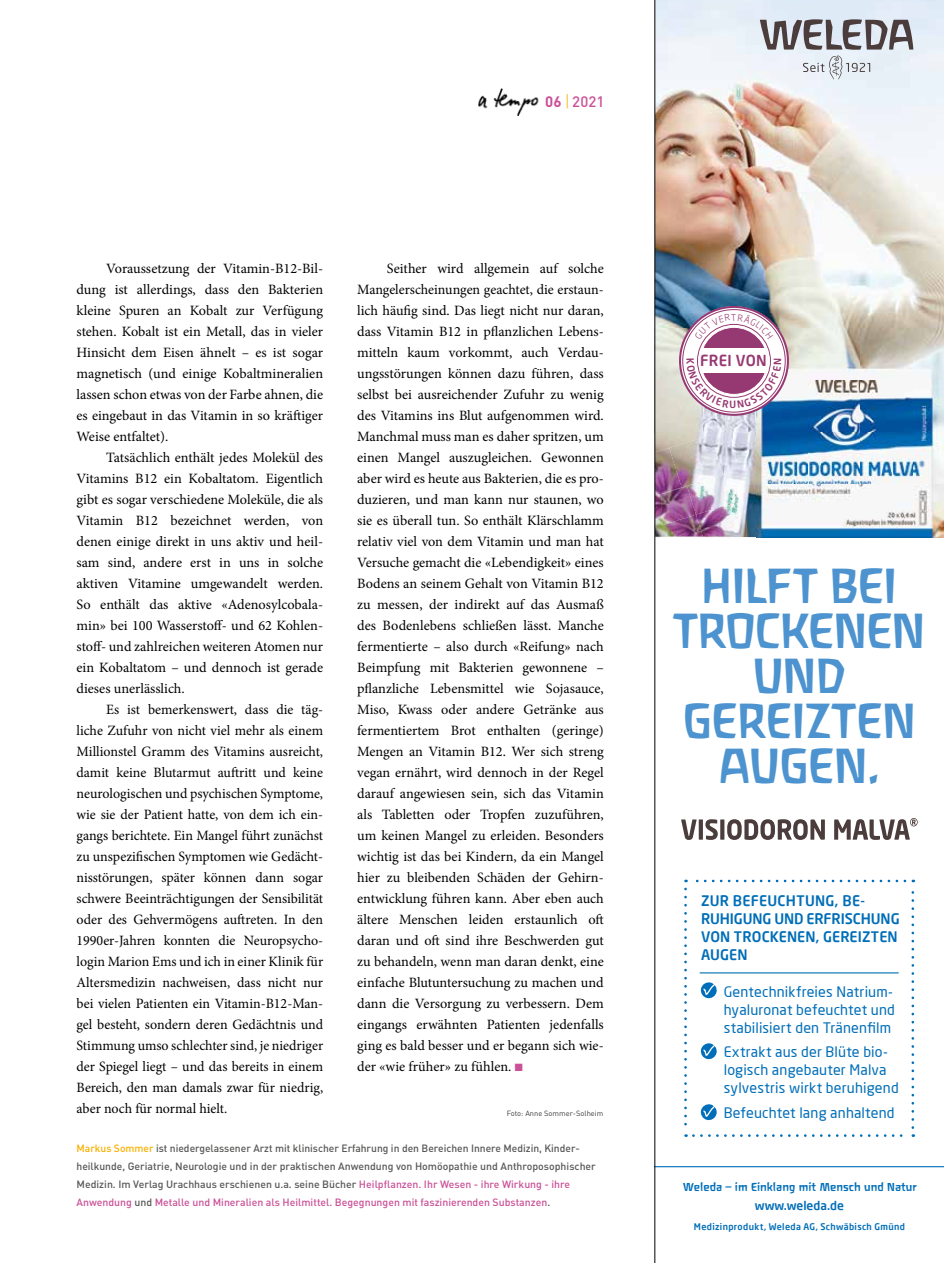
<style>
.page{position:relative;width:944px;height:1263px;background:#fff}
.page>*{position:absolute;margin:0;border:0;box-sizing:border-box;transform-origin:0 0}
.t1{font:45px/45px "New Weleda Pro";letter-spacing:-.015em;color:#4c93cf;text-align:center}
.t2{font:500 15px "DIN";color:#ca5097}
.t3{font:700 14.85px "Neo Sans Weleda";letter-spacing:.01em;color:#963871}
.t4{font:14.25px/21px "Minion Pro";color:#000;text-align:justify}
.t5{font:500 14.25px/18px "Neo Sans Weleda";letter-spacing:.01em;color:#006eb8}
.t6{font:700 14.25px/18px "Neo Sans Weleda";color:#006eb8}
.t7{font:700 12px "Neo Sans Weleda";color:#006eb8}
.t8{font:500 10.5px/18px "DIN";color:#575756}
.t9{font:10.5px "New Weleda Pro";color:#006eb8}
.t10{font:700 9px "Neo Sans Weleda";letter-spacing:.04em;color:#006eb8}
.t11{font:7.5px "DIN";color:#3c3c3b}
.s1{font-weight:700}
.s2{font-weight:300;font-size:16.5px;color:#f9b000}
.s3{color:#f9b000}
.s4{color:#ca5097}
</style>
<div class="page">
<img style="left:655px;top:0;width:289px;height:329px">
<svg style="left:760px;top:19px;width:153px;height:60px;background:#bdbfc5"></svg>
<img style="left:655px;top:329px;width:289px;height:104px">
<img style="left:655px;top:433px;width:49px;height:15px">
<img style="left:704px;top:433px;width:240px;height:104px">
<img style="left:655px;top:448px;width:14px;height:39px">
<img style="left:669px;top:435px;width:54px;height:51px">
<img style="left:655px;top:487px;width:7px;height:49px">
<img style="left:682px;top:474px;width:41px;height:12px">
<img style="left:723px;top:474px;width:11px;height:30px">
<img style="left:663px;top:536px;width:41px;height:1px">
<img style="left:726px;top:504px;width:8px;height:32px">
<img style="left:662px;top:486px;width:25px;height:29px">
<img style="left:687px;top:475px;width:39px;height:40px">
<img style="left:662px;top:515px;width:34px;height:21px">
<img style="left:696px;top:505px;width:30px;height:31px">
<hr style="left:655px;top:1166px;width:289px;height:1px;background:#006eb8">
<svg style="left:684px;top:889px;width:3px;height:248px"></svg>
<svg style="left:693px;top:1134px;width:221px;height:3px"></svg>
<svg style="left:911px;top:880px;width:3px;height:248px"></svg>
<svg style="left:686px;top:880px;width:219px;height:2px"></svg>
<hr style="left:700px;top:972px;width:199px;height:1px;background:#006eb8">
<svg style="left:700px;top:982px;width:17px;height:17px"></svg>
<svg style="left:700px;top:1043px;width:17px;height:17px"></svg>
<svg style="left:700px;top:1104px;width:17px;height:17px"></svg>
<svg style="left:681px;top:818px;width:237px;height:22px"></svg>
<svg style="left:680px;top:306px;width:108px;height:109px"></svg>
<div style="left:679px;top:306px;width:110px;height:110px;border:2px solid #963871;border-radius:50%"></div>
<div style="left:700px;top:327px;width:67px;height:67px;background:#963871;border-radius:50%"></div>
<div style="left:700px;top:348px;width:67px;height:25px;background:#fff"></div>
<hr style="left:654px;top:0;width:1px;height:1263px;background:#000">
<img style="left:478px;top:88px;width:61px;height:28px">
<svg style="left:694px;top:314px;width:79px;height:25px"></svg>
<svg style="left:687px;top:359px;width:94px;height:49px"></svg>
<p class="t2" style="left:545px;top:92px;width:61px"><span class="s1">06</span> <span class="s2">|</span> 2021</p>
<p class="t4" style="left:77px;top:258px;width:248px;text-indent:30px">Voraussetzung der Vitamin-B12-Bil&shy;dung ist allerdings, dass den Bakterien kleine Spuren an Kobalt zur Verfügung stehen. Kobalt ist ein Metall, das in vieler Hinsicht dem Eisen ähnelt – es ist sogar magnetisch (und einige Kobaltmineralien lassen schon etwas von der Farbe ahnen, die es eingebaut in das Vitamin in so kräftiger Weise entfaltet).</p>
<p class="t4" style="left:77px;top:447px;width:248px;text-indent:30px">Tatsächlich enthält jedes Molekül des Vitamins B12 ein Kobaltatom. Eigentlich gibt es sogar verschiedene Moleküle, die als Vitamin B12 bezeichnet werden, von denen einige direkt in uns aktiv und heil&shy;sam sind, andere erst in uns in solche aktiven Vitamine umgewandelt werden.<br>So enthält das aktive «Adenosylcobala&shy;min» bei 100 Wasserstoff- und 62 Kohlen&shy;stoff- und zahlreichen weiteren Atomen nur ein Kobaltatom – und dennoch ist gerade dieses unerlässlich.</p>
<p class="t4" style="left:77px;top:699px;width:248px;text-indent:30px">Es ist bemerkenswert, dass die täg&shy;liche Zufuhr von nicht viel mehr als einem Millionstel Gramm des Vitamins ausreicht, damit keine Blutarmut auftritt und keine neurologischen und psychischen Symptome, wie sie der Patient hatte, von dem ich ein&shy;gangs berichtete. Ein Mangel führt zunächst zu unspezifischen Symptomen wie Gedächt&shy;nisstörungen, später können dann sogar schwere Beeinträchtigungen der Sensibilität oder des Gehvermögens auftreten. In den 1990er-Jahren konnten die Neuropsycho&shy;login Marion Ems und ich in einer Klinik für Altersmedizin nachweisen, dass nicht nur bei vielen Patienten ein Vitamin-B12-Man&shy;gel besteht, sondern deren Gedächtnis und Stimmung umso schlechter sind, je niedriger der Spiegel liegt – und das bereits in einem Bereich, den man damals zwar für niedrig, aber noch für normal hielt.</p>
<p class="t8" style="left:77px;top:1138px;width:521px"><span class="s3">Markus Sommer</span> ist niedergelassener Arzt mit klinischer Erfahrung in den Bereichen Innere Medizin, Kinder&shy;heilkunde, Geriatrie, Neurologie und in der praktischen Anwendung von Homöopathie und Anthroposophischer Medizin. Im Verlag Urachhaus erschienen u.a. seine Bücher <span class="s4">Heilpflanzen. Ihr Wesen - ihre Wirkung - ihre Anwendung</span> und <span class="s4">Metalle und Mineralien als Heilmittel. Begegnungen mit faszinierenden Substanzen</span>.</p>
<p class="t4" style="left:357px;top:258px;width:248px;text-indent:30px">Seither wird allgemein auf solche Mangelerscheinungen geachtet, die erstaun&shy;lich häufig sind. Das liegt nicht nur daran, dass Vitamin B12 in pflanzlichen Lebens&shy;mitteln kaum vorkommt, auch Verdau&shy;ungsstörungen können dazu führen, dass selbst bei ausreichender Zufuhr zu wenig des Vitamins ins Blut aufgenommen wird.<br>Manchmal muss man es daher spritzen, um einen Mangel auszugleichen. Gewonnen aber wird es heute aus Bakterien, die es pro&shy;duzieren, und man kann nur staunen, wo sie es überall tun. So enthält Klärschlamm relativ viel von dem Vitamin und man hat Versuche gemacht die «Lebendigkeit» eines Bodens an seinem Gehalt von Vitamin B12 zu messen, der indirekt auf das Ausmaß des Bodenlebens schließen lässt. Manche fermentierte – also durch «Reifung» nach Beimpfung mit Bakterien gewonnene – pflanzliche Lebensmittel wie Sojasauce, Miso, Kwass oder andere Getränke aus fermentiertem Brot enthalten (geringe)<br>Mengen an Vitamin B12. Wer sich streng vegan ernährt, wird dennoch in der Regel darauf angewiesen sein, sich das Vitamin als Tabletten oder Tropfen zuzuführen, um keinen Mangel zu erleiden. Besonders wichtig ist das bei Kindern, da ein Mangel hier zu bleibenden Schäden der Gehirn&shy;entwicklung führen kann. Aber eben auch ältere Menschen leiden erstaunlich oft daran und oft sind ihre Beschwerden gut zu behandeln, wenn man daran denkt, eine einfache Blutuntersuchung zu machen und dann die Versorgung zu verbessern. Dem eingangs erwähnten Patienten jedenfalls ging es bald besser und er begann sich wie&shy;der «wie früher» zu fühlen. <span class="s4">■</span></p>
<p class="t11" style="left:507px;top:1109px;width:98px">Foto: Anne Sommer-Solheim</p>
<p class="t3" style="left:700px;top:351px;width:68px">FREI VON</p>
<h1 class="t1" style="left:673px;top:568px;width:254px">HILFT BEI<br>TROCKENEN<br>UND<br>GEREIZTEN<br>AUGEN.</h1>
<p class="t6" style="left:701px;top:892px;width:200px">ZUR BEFEUCHTUNG, BE-<br>RUHIGUNG UND ER FRISCHUNG<br>VON TROCKENEN, GEREIZTEN<br>AUGEN</p>
<p class="t5" style="left:724px;top:982px;width:173px">Gentechnikfreies Natrium&shy;hyaluronat befeuchtet und stabilisiert den Tränenfilm</p>
<p class="t5" style="left:724px;top:1043px;width:176px">Extrakt aus der Blüte bio&shy;logisch ange bauter Malva sylvestris wirkt beruhigend</p>
<p class="t5" style="left:724px;top:1103px;width:172px">Befeuchtet lang anhaltend</p>
<p class="t9" style="left:683px;top:1183px;width:235px">Weleda – im Einklang mit Mensch und Natur</p>
<p class="t7" style="left:755px;top:1197px;width:91px">www.weleda.de</p>
<p class="t10" style="left:694px;top:1221px;width:212px">Medizinprodukt, Weleda AG, Schwäbisch Gmünd</p>
</div>
